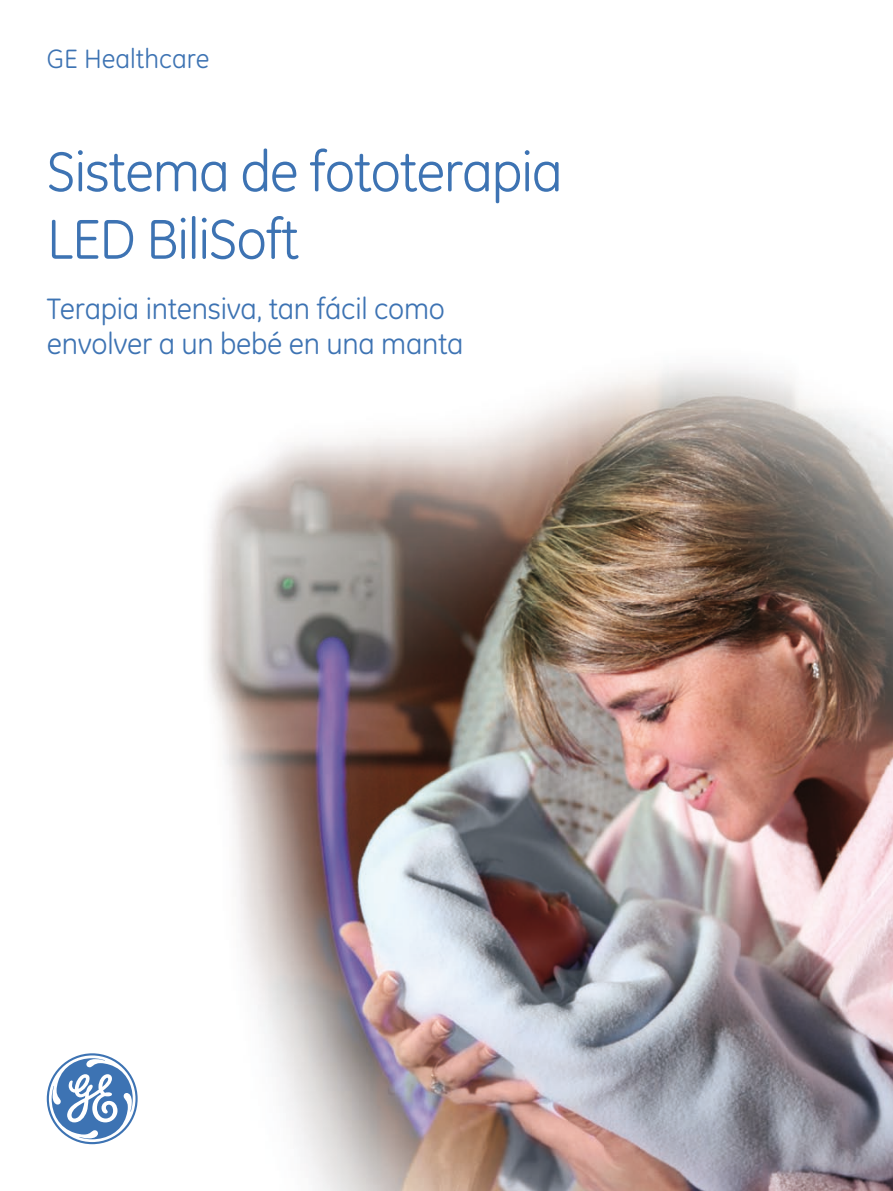
<style>
.page{position:relative;width:893px;height:1191px;background:#fff}
.page>*{position:absolute;margin:0;border:0;box-sizing:border-box;transform-origin:0 0}
.t1{font:57px/67.5px "GE Inspira";letter-spacing:-.025em;color:#3d73b3}
.t2{font:30px/34.5px "GE Inspira";letter-spacing:-.01em;color:#3d73b3}
.t3{font:27px "GE Inspira";color:#3d73b3}
</style>
<div class="page">
<img style="left:208px;top:367px;width:685px;height:824px">
<svg style="left:47px;top:1053px;width:91px;height:91px"></svg>
<p class="t3" style="left:47px;top:43px;width:164px">GE Healthcare</p>
<h1 class="t1" style="left:47px;top:138px;width:517px">Sistema de fototerapia<br>LED BiliSoft</h1>
<p class="t2" style="left:47px;top:291px;width:418px">Terapia intensiva, tan fácil como envolver a un bebé en una manta</p>
</div>
